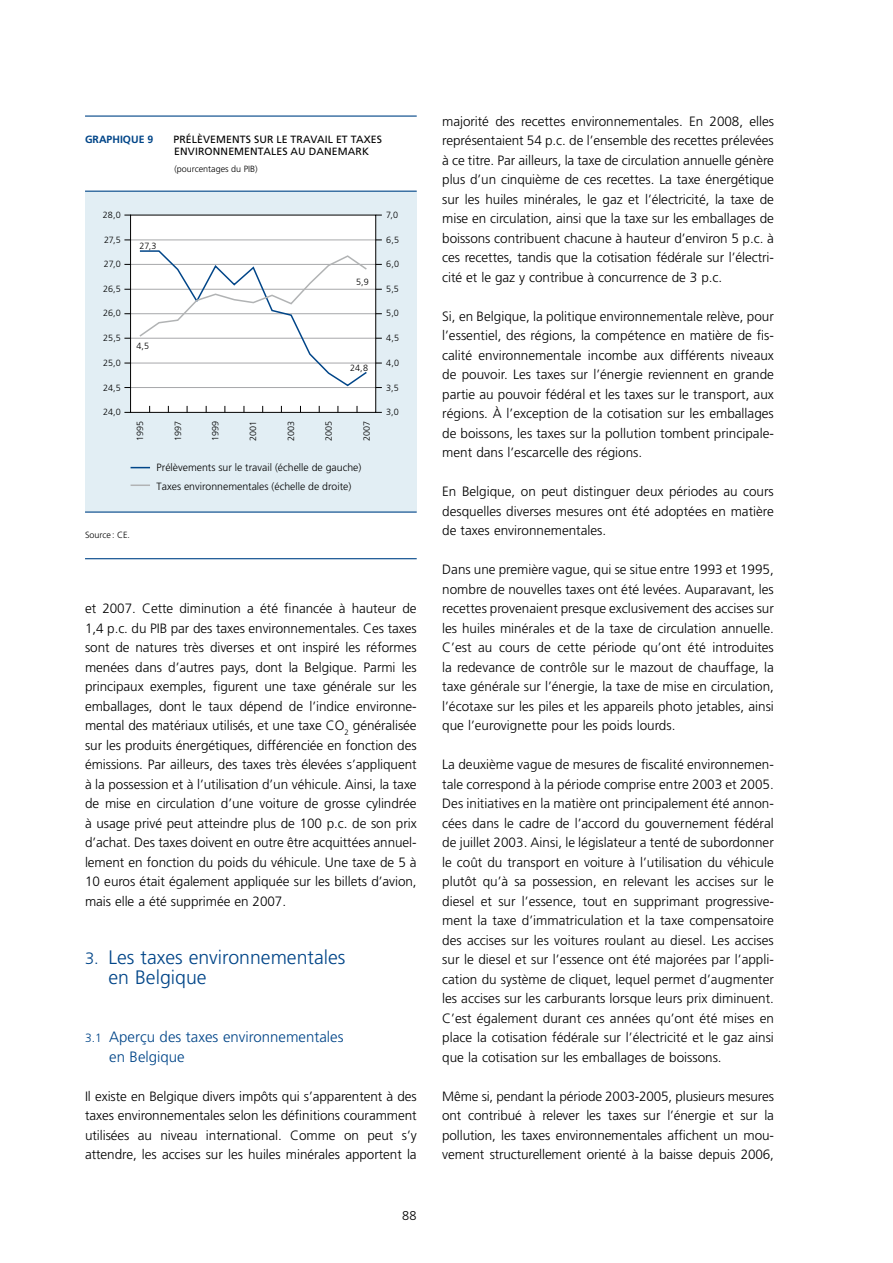
<style>
.page{position:relative;width:893px;height:1263px;background:#fff}
.page>*{position:absolute;margin:0;border:0;box-sizing:border-box;transform-origin:0 0}
.t1{font:300 19.5px/19.5px "Frutiger LT";color:#004588}
.t2{font:300 15px/19.5px "Frutiger LT";color:#004588}
.t3{font:300 13.5px/19.5px "Frutiger LT";letter-spacing:-.005em;color:#000;text-align:justify}
.t4{font:300 12.75px "Frutiger LT";color:#000}
.t5{font:300 10.5px/18.9px "Frutiger LT";color:#000}
.t6{font:10.5px/12px "Frutiger LT";letter-spacing:.01em;color:#000}
.t7{font:700 10.5px "Frutiger LT";color:#004588}
.t8{font:300 9px "Frutiger LT";color:#000}
.s1{font-size:16.5px}
.s2{font-size:12px}
</style>
<div class="page">
<div style="left:85px;top:191px;width:332px;height:321px;background:#e2eef4"></div>
<div style="left:131px;top:215px;width:245px;height:197px;background:#fff"></div>
<hr style="left:131px;top:240px;width:245px;height:1px;background:#a7a8aa">
<hr style="left:131px;top:264px;width:245px;height:1px;background:#a7a8aa">
<hr style="left:131px;top:289px;width:245px;height:1px;background:#a7a8aa">
<hr style="left:131px;top:313px;width:245px;height:1px;background:#a7a8aa">
<hr style="left:131px;top:338px;width:245px;height:1px;background:#a7a8aa">
<hr style="left:131px;top:363px;width:245px;height:1px;background:#a7a8aa">
<hr style="left:131px;top:387px;width:245px;height:1px;background:#a7a8aa">
<svg style="left:138px;top:250px;width:230px;height:137px"></svg>
<svg style="left:131px;top:467px;width:19px;height:1px"></svg>
<svg style="left:131px;top:484px;width:19px;height:2px"></svg>
<div style="left:130px;top:215px;width:246px;height:198px;border:1px solid #000"></div>
<hr style="left:85px;top:191px;width:332px;height:1px;background:#004588">
<hr style="left:85px;top:116px;width:332px;height:1px;background:#004588">
<hr style="left:85px;top:511px;width:332px;height:2px;background:#004588">
<hr style="left:85px;top:558px;width:332px;height:1px;background:#004588">
<p class="t7" style="left:85px;top:134px;width:70px">GRAPHIQUE 9</p>
<p class="t6" style="left:173px;top:134px;width:210px">PRÉLÈVEMENTS SUR LE TRAVAIL ET TAXES<br>ENVIRONNEMENTALES AU DANEMARK</p>
<p class="t8" style="left:174px;top:164px;width:85px">(pourcentages du PIB)</p>
<p class="t8" style="left:103px;top:210px;width:19px">28,0</p>
<p class="t8" style="left:104px;top:234px;width:18px">27,5</p>
<p class="t8" style="left:104px;top:259px;width:18px">27,0</p>
<p class="t8" style="left:103px;top:284px;width:19px">26,5</p>
<p class="t8" style="left:103px;top:308px;width:19px">26,0</p>
<p class="t8" style="left:103px;top:333px;width:19px">25,5</p>
<p class="t8" style="left:103px;top:357px;width:19px">25,0</p>
<p class="t8" style="left:103px;top:382px;width:19px">24,5</p>
<p class="t8" style="left:103px;top:407px;width:19px">24,0</p>
<p class="t8" style="left:140px;top:241px;width:18px">27,3</p>
<p class="t8" style="left:136px;top:341px;width:14px">4,5</p>
<p class="t8" style="left:356px;top:276px;width:14px">5,9</p>
<p class="t8" style="left:350px;top:363px;width:19px">24,8</p>
<p class="t8" style="left:135px;top:441px;width:22px;rotate:-90deg">1995</p>
<p class="t8" style="left:173px;top:441px;width:21px;rotate:-90deg">1997</p>
<p class="t8" style="left:210px;top:441px;width:22px;rotate:-90deg">1999</p>
<p class="t8" style="left:248px;top:441px;width:22px;rotate:-90deg">2001</p>
<p class="t8" style="left:286px;top:441px;width:22px;rotate:-90deg">2003</p>
<p class="t8" style="left:324px;top:441px;width:22px;rotate:-90deg">2005</p>
<p class="t8" style="left:361px;top:441px;width:22px;rotate:-90deg">2007</p>
<p class="t5" style="left:157px;top:458px;width:206px">Prélèvements sur le travail (échelle de gauche)<br>Taxes environnementales (échelle de droite)</p>
<p class="t8" style="left:85px;top:530px;width:47px">Source : CE.</p>
<p class="t8" style="left:386px;top:210px;width:13px">7,0</p>
<p class="t8" style="left:386px;top:234px;width:14px">6,5</p>
<p class="t8" style="left:386px;top:259px;width:14px">6,0</p>
<p class="t8" style="left:386px;top:284px;width:14px">5,5</p>
<p class="t8" style="left:386px;top:308px;width:14px">5,0</p>
<p class="t8" style="left:386px;top:333px;width:14px">4,5</p>
<p class="t8" style="left:386px;top:357px;width:14px">4,0</p>
<p class="t8" style="left:386px;top:382px;width:14px">3,5</p>
<p class="t8" style="left:386px;top:407px;width:14px">3,0</p>
<p class="t3" style="left:85px;top:599px;width:333px">et 2007. Cette diminution a été financée à hauteur de 1,4 p.c. du PIB par des taxes environnementales. Ces taxes sont de natures très diverses et ont inspiré les réformes menées dans d’autres pays, dont la Belgique. Parmi les principaux exemples, figurent une taxe générale sur les emballages, dont le taux dépend de l’indice environne&shy;mental des matériaux utilisés, et une taxe CO<sub>2</sub> généralisée sur les produits énergétiques, différenciée en fonction des émissions. Par ailleurs, des taxes très élevées s’appliquent à la possession et à l’utilisation d’un véhicule. Ainsi, la taxe de mise en circulation d’une voiture de grosse cylindrée à usage privé peut atteindre plus de 100 p.c. de son prix d’achat. Des taxes doivent en outre être acquittées annuel&shy;lement en fonction du poids du véhicule. Une taxe de 5 à 10 euros était également appliquée sur les billets d’avion, mais elle a été supprimée en 2007.</p>
<h1 class="t1" style="left:109px;top:948px;width:238px;text-indent:-24px"><span class="s1">3.</span> Les taxes environnementales en Belgique</h1>
<p class="t2" style="left:109px;top:1028px;width:236px;text-indent:-24px"><span class="s2">3.1</span> Aperçu des taxes environnementales en Belgique</p>
<p class="t3" style="left:85px;top:1087px;width:333px">Il existe en Belgique divers impôts qui s’apparentent à des taxes environnementales selon les définitions couramment utilisées au niveau international. Comme on peut s’y attendre, les accises sur les huiles minérales apportent la</p>
<p class="t4" style="left:402px;top:1209px;width:16px">88</p>
<p class="t3" style="left:442px;top:112px;width:333px">majorité des recettes environnementales. En 2008, elles représentaient 54 p.c. de l’ensemble des recettes prélevées à ce titre. Par ailleurs, la taxe de circulation annuelle génère plus d’un cinquième de ces recettes. La taxe énergétique sur les huiles minérales, le gaz et l’électricité, la taxe de mise en circulation, ainsi que la taxe sur les emballages de boissons contribuent chacune à hauteur d’environ 5 p.c. à ces recettes, tandis que la cotisation fédérale sur l’électri&shy;cité et le gaz y contribue à concurrence de 3 p.c.</p>
<p class="t3" style="left:442px;top:307px;width:333px">Si, en Belgique, la politique environnementale relève, pour l’essentiel, des régions, la compétence en matière de fis&shy;calité environnementale incombe aux différents niveaux de pouvoir. Les taxes sur l’énergie reviennent en grande partie au pouvoir fédéral et les taxes sur le transport, aux régions. À l’exception de la cotisation sur les emballages de boissons, les taxes sur la pollution tombent principale&shy;ment dans l’escarcelle des régions.</p>
<p class="t3" style="left:442px;top:482px;width:333px">En Belgique, on peut distinguer deux périodes au cours desquelles diverses mesures ont été adoptées en matière de taxes environnementales.</p>
<p class="t3" style="left:442px;top:560px;width:333px">Dans une première vague, qui se situe entre 1993 et 1995, nombre de nouvelles taxes ont été levées. Auparavant, les recettes provenaient presque exclusivement des accises sur les huiles minérales et de la taxe de circulation annuelle.<br>C’est au cours de cette période qu’ont été introduites la redevance de contrôle sur le mazout de chauffage, la taxe générale sur l’énergie, la taxe de mise en circulation, l’écotaxe sur les piles et les appareils photo jetables, ainsi que l’eurovignette pour les poids lourds.</p>
<p class="t3" style="left:442px;top:755px;width:333px">La deuxième vague de mesures de fiscalité environnemen&shy;tale correspond à la période comprise entre 2003 et 2005.<br>Des initiatives en la matière ont principalement été annon&shy;cées dans le cadre de l’accord du gouvernement fédéral de juillet 2003. Ainsi, le législateur a tenté de subordonner le coût du transport en voiture à l’utilisation du véhicule plutôt qu’à sa possession, en relevant les accises sur le diesel et sur l’essence, tout en supprimant progressive&shy;ment la taxe d’immatriculation et la taxe compensatoire des accises sur les voitures roulant au diesel. Les accises sur le diesel et sur l’essence ont été majorées par l’appli&shy;cation du système de cliquet, lequel permet d’augmenter les accises sur les carburants lorsque leurs prix diminuent.<br>C’est également durant ces années qu’ont été mises en place la cotisation fédérale sur l’électricité et le gaz ainsi que la cotisation sur les emballages de boissons.</p>
<p class="t3" style="left:442px;top:1086px;width:333px">Même si, pendant la période 2003-2005, plusieurs mesures ont contribué à relever les taxes sur l’énergie et sur la pollution, les taxes environnementales affichent un mou&shy;vement structurellement orienté à la baisse depuis 2006,</p>
</div>
